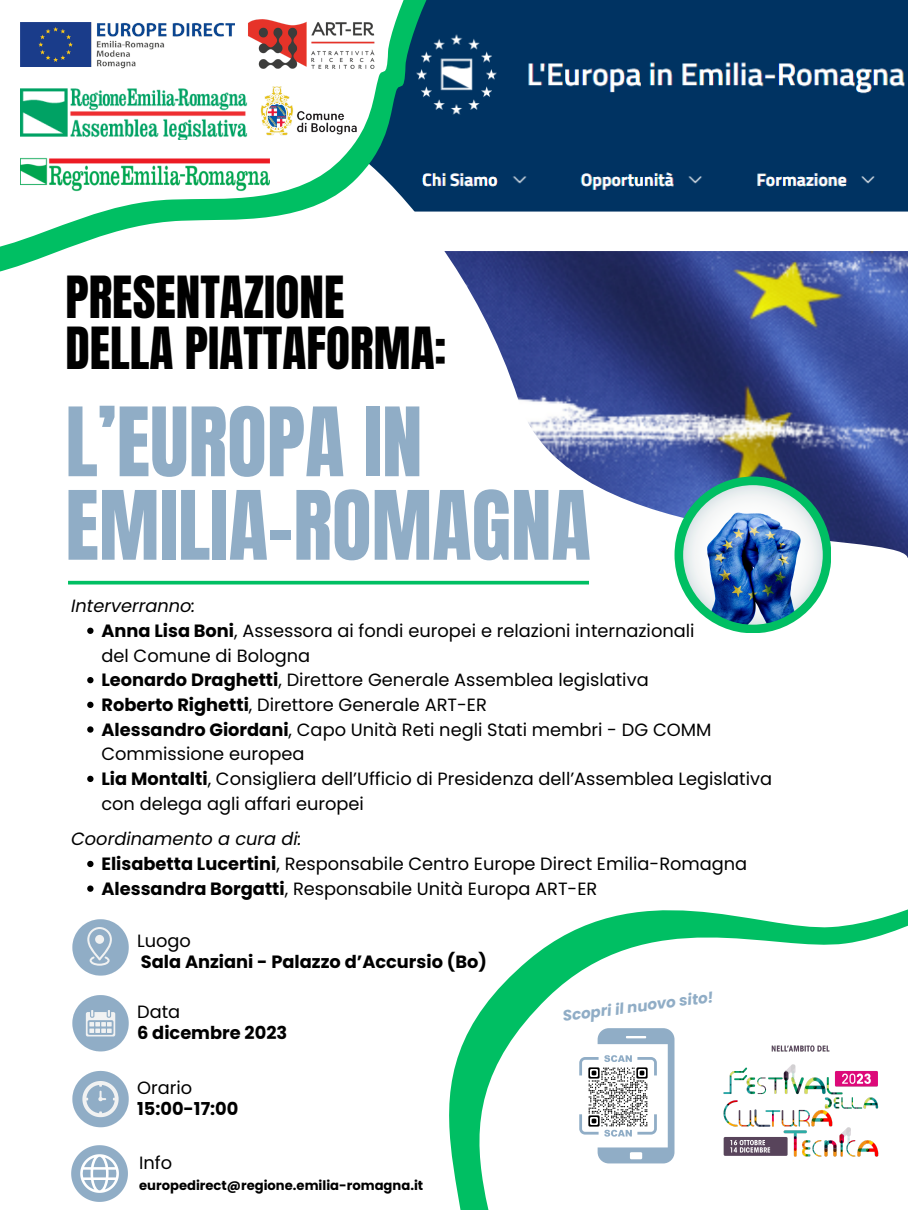
<style>
.page{position:relative;width:908px;height:1210px;background:#fff}
.page>*{position:absolute;margin:0;border:0;box-sizing:border-box;transform-origin:0 0}
.t1{font:81.16px/83.5px "Anton";color:#90adc6}
.t2{font:49.38px "Anton";color:#000}
.t3{font:17.78px/24.7px "Poppins";color:#000}
.t4{font:700 17.78px "Poppins";color:#000}
.t5{font:italic 17.78px "Poppins";color:#000}
.t6{font:italic 700 15.05px "Poppins";color:#90adc6}
.t7{font:700 13.12px "Poppins";color:#000}
.s1{font-weight:700}
</style>
<div class="page">
<img style="left:539px;top:0;width:368px;height:557px">
<svg style="left:528px;top:0;width:137px;height:439px"></svg>
<svg style="left:449px;top:909px;width:458px;height:301px"></svg>
<div style="left:674px;top:476px;width:157px;height:157px;background:#00bf63;border-radius:50%"></div>
<img style="left:683px;top:485px;width:139px;height:139px;border-radius:50%">
<hr style="left:68px;top:581px;width:520px;height:3px;background:#00bf63">
<svg style="left:0;top:0;width:637px;height:407px"></svg>
<img style="left:21px;top:22px;width:70px;height:44px">
<img style="left:91px;top:19px;width:144px;height:50px">
<img style="left:245px;top:20px;width:137px;height:49px">
<img style="left:716px;top:1038px;width:166px;height:127px">
<svg style="left:72px;top:1071px;width:57px;height:56px"></svg>
<svg style="left:72px;top:995px;width:57px;height:56px"></svg>
<svg style="left:72px;top:919px;width:57px;height:56px"></svg>
<div style="left:95px;top:935px;width:9px;height:9px;background:#f1f2f2;border-radius:50%"></div>
<svg style="left:71px;top:1145px;width:57px;height:57px"></svg>
<img style="left:21px;top:81px;width:227px;height:59px">
<img style="left:21px;top:152px;width:248px;height:45px">
<img style="left:258px;top:84px;width:101px;height:53px">
<svg style="left:579px;top:1028px;width:95px;height:135px"></svg>
<img style="left:585px;top:1064px;width:64px;height:63px">
<svg style="left:87px;top:627px;width:6px;height:7px"></svg>
<svg style="left:87px;top:677px;width:6px;height:6px"></svg>
<svg style="left:87px;top:701px;width:6px;height:7px"></svg>
<svg style="left:87px;top:726px;width:6px;height:6px"></svg>
<svg style="left:87px;top:775px;width:6px;height:7px"></svg>
<svg style="left:87px;top:861px;width:6px;height:6px"></svg>
<svg style="left:87px;top:885px;width:6px;height:7px"></svg>
<p class="t2" style="left:65px;top:262px;width:280px">PRESENTAZIONE</p>
<p class="t2" style="left:65px;top:313px;width:382px">DELLA PIATTAFORMA:</p>
<p class="t1" style="left:65px;top:401px;width:526px">L’EUROPA IN<br>EMILIA-ROMAGNA</p>
<p class="t5" style="left:71px;top:593px;width:126px">Interverranno:</p>
<p class="t3" style="left:101px;top:618px;width:594px"><span class="s1">Anna Lisa Boni</span>, Assessora ai fondi europei e relazioni internazionali del Comune di Bologna</p>
<p class="t3" style="left:101px;top:667px;width:548px"><span class="s1">Leonardo Draghetti</span>, Direttore Generale Assemblea legislativa</p>
<p class="t3" style="left:101px;top:692px;width:387px"><span class="s1">Roberto Righetti</span>, Direttore Generale ART-ER</p>
<p class="t3" style="left:101px;top:717px;width:611px"><span class="s1">Alessandro Giordani</span>, Capo Unità Reti negli Stati membri - DG COMM<br>Commissione europea</p>
<p class="t3" style="left:101px;top:766px;width:672px"><span class="s1">Lia Montalti</span>, Consigliera dell’Ufficio di Presidenza dell’Assemblea Legislativa con delega agli affari europei</p>
<p class="t5" style="left:71px;top:826px;width:232px">Coordinamento a cura di:</p>
<p class="t3" style="left:101px;top:851px;width:647px"><span class="s1">Elisabetta Lucertini</span>, Responsabile Centro Europe Direct Emilia-Romagna</p>
<p class="t3" style="left:101px;top:876px;width:497px"><span class="s1">Alessandra Borgatti</span>, Responsabile Unità Europa ART-ER</p>
<p class="t3" style="left:137px;top:928px;width:55px">Luogo</p>
<p class="t4" style="left:141px;top:949px;width:347px">Sala Anziani - Palazzo d’Accursio (Bo)</p>
<p class="t3" style="left:137px;top:999px;width:45px">Data</p>
<p class="t4" style="left:137px;top:1020px;width:151px">6 dicembre 2023</p>
<p class="t3" style="left:137px;top:1075px;width:57px">Orario</p>
<p class="t4" style="left:137px;top:1096px;width:103px">15:00-17:00</p>
<p class="t3" style="left:139px;top:1150px;width:34px">Info</p>
<p class="t7" style="left:139px;top:1176px;width:285px">europedirect@regione.emilia-romagna.it</p>
<p class="t6" style="left:561px;top:1005px;width:153px;rotate:-7deg">Scopri il nuovo sito!</p>
</div>
